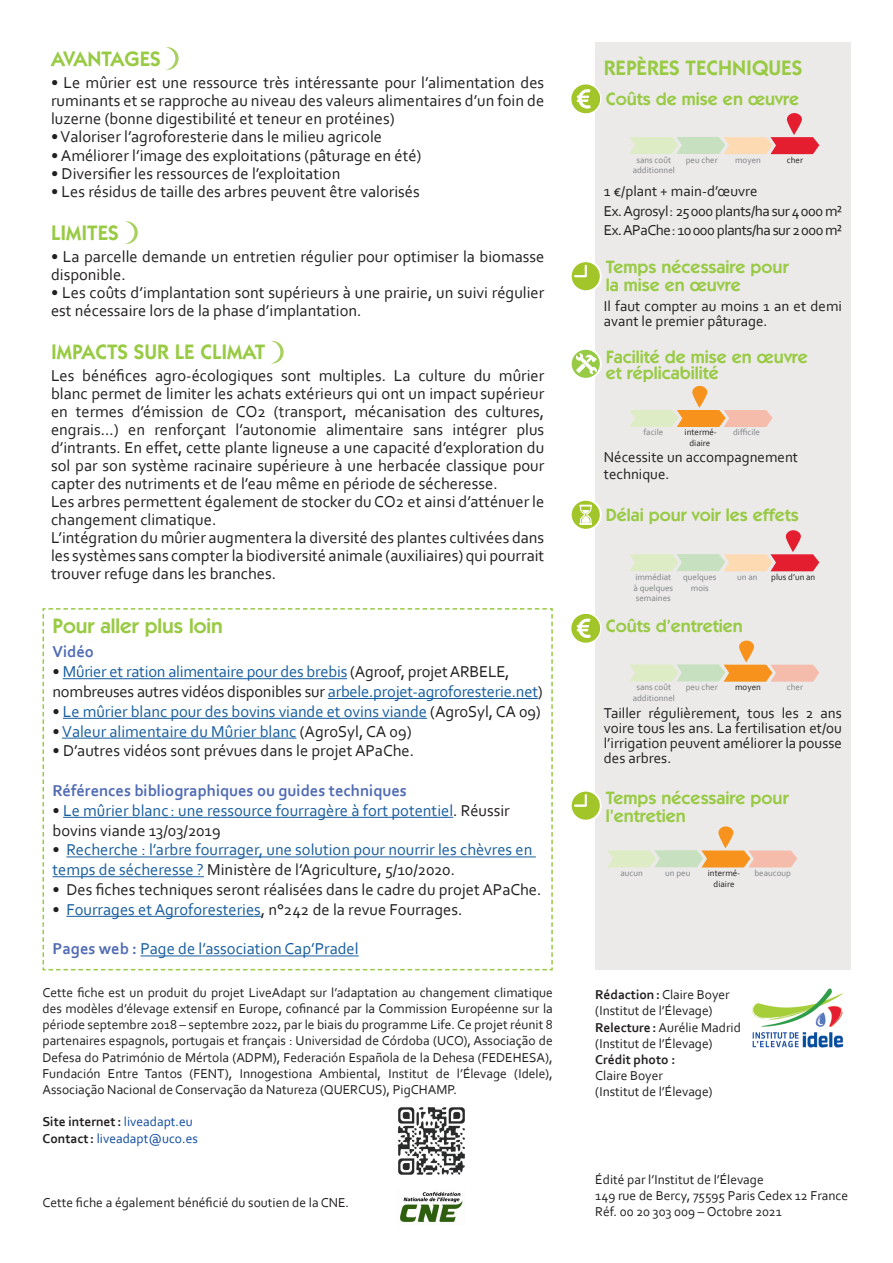
<style>
.page{position:relative;width:893px;height:1263px;background:#fff}
.page>*{position:absolute;margin:0;border:0;box-sizing:border-box;transform-origin:0 0}
.t1{font:600 21px "ITC Kabel Std";color:#98ca43}
.t2{font:600 18px/18px "ITC Kabel Std";color:#98ca43}
.t3{font:16.5px/18px "Corbel";color:#231f20;text-align:justify}
.t4{font:16.5px/19.8px "Corbel";color:#175d9e}
.t5{font:700 16.5px "Corbel";color:#516cb4}
.t6{font:15px/15px "Corbel";color:#231f20}
.t7{font:15px "Corbel";letter-spacing:-.025em;color:#231f20}
.t8{font:15px "Corbel";letter-spacing:-.03em;color:#231f20}
.t9{font:13.5px/16.2px "Corbel";color:#231f20;text-align:justify}
.t10{font:700 13.5px "Corbel";color:#231f20}
.t11{font:13.5px "Corbel";color:#0f4ca0}
.t12{font:9px/10.8px "Corbel";color:#808285}
.t13{font:9px/10.8px "Corbel";color:#231f20;text-align:center}
.s1{color:#231f20}
.s2{color:#175d9e}
.s3{font-weight:700;color:#516cb4}
.s4{font-weight:400;color:#0f4ca0}
.s5{font-weight:700;color:#231f20}
.s6{font-weight:700}
</style>
<div class="page">
<div style="left:595px;top:43px;width:255px;height:927px;background:#ebeae9"></div>
<img style="left:397px;top:1107px;width:68px;height:68px">
<svg style="left:571px;top:84px;width:30px;height:30px"></svg>
<svg style="left:571px;top:614px;width:30px;height:29px"></svg>
<svg style="left:571px;top:262px;width:31px;height:29px"></svg>
<svg style="left:571px;top:349px;width:31px;height:29px"></svg>
<svg style="left:571px;top:500px;width:31px;height:29px"></svg>
<svg style="left:629px;top:113px;width:190px;height:41px"></svg>
<svg style="left:630px;top:640px;width:189px;height:42px"></svg>
<svg style="left:629px;top:386px;width:144px;height:41px"></svg>
<svg style="left:629px;top:530px;width:190px;height:41px"></svg>
<img style="left:752px;top:988px;width:92px;height:60px">
<svg style="left:166px;top:47px;width:13px;height:23px"></svg>
<svg style="left:125px;top:221px;width:13px;height:23px"></svg>
<svg style="left:271px;top:341px;width:13px;height:22px"></svg>
<svg style="left:42px;top:608px;width:511px;height:363px"></svg>
<img style="left:400px;top:1192px;width:63px;height:30px">
<svg style="left:571px;top:791px;width:226px;height:76px"></svg>
<p class="t1" style="left:51px;top:47px;width:111px">AVANTAGES</p>
<p class="t3" style="left:51px;top:74px;width:495px">• Le mûrier est une ressource très intéressante pour l’alimentation des ruminants et se rapproche au niveau des valeurs alimentaires d’un foin de luzerne (bonne digestibilité et teneur en protéines)</p>
<p class="t3" style="left:51px;top:128px;width:333px">• Valoriser l’agroforesterie dans le milieu agricole</p>
<p class="t3" style="left:51px;top:146px;width:372px">• Améliorer l’image des exploitations (pâturage en été)</p>
<p class="t3" style="left:51px;top:164px;width:291px">• Diversifier les ressources de l’exploitation</p>
<p class="t3" style="left:51px;top:182px;width:370px">• Les résidus de taille des arbres peuvent être valorisés</p>
<p class="t1" style="left:51px;top:220px;width:69px">LIMITES</p>
<p class="t3" style="left:51px;top:247px;width:495px">• La parcelle demande un entretien régulier pour optimiser la biomasse disponible.</p>
<p class="t3" style="left:51px;top:283px;width:495px">• Les coûts d’implantation sont supérieurs à une prairie, un suivi régulier est nécessaire lors de la phase d’implantation.</p>
<p class="t1" style="left:51px;top:340px;width:216px">IMPACTS SUR LE CLIMAT</p>
<p class="t3" style="left:51px;top:367px;width:495px">Les bénéfices agro-écologiques sont multiples. La culture du mûrier blanc permet de limiter les achats extérieurs qui ont un impact supérieur en termes d’émission de CO2 (transport, mécanisation des cultures, engrais...) en renforçant l’autonomie alimentaire sans intégrer plus d’intrants. En effet, cette plante ligneuse a une capacité d’exploration du sol par son système racinaire supérieure à une herbacée classique pour capter des nutriments et de l’eau même en période de sécheresse.</p>
<p class="t3" style="left:51px;top:493px;width:495px">Les arbres permettent également de stocker du CO2 et ainsi d’atténuer le changement climatique.</p>
<p class="t3" style="left:51px;top:529px;width:495px">L’intégration du mûrier augmentera la diversité des plantes cultivées dans les systèmes sans compter la biodiversité animale (auxiliaires) qui pourrait trouver refuge dans les branches.</p>
<p class="t1" style="left:53px;top:614px;width:172px">Pour aller plus loin</p>
<p class="t5" style="left:53px;top:642px;width:43px">Vidéo</p>
<p class="t4" style="left:53px;top:661px;width:492px"><span class="s1">•</span> Mûrier et ration alimentaire pour des brebis <span class="s1">(Agroof, projet ARBELE, nombreuses autres vidéos disponibles sur</span> arbele.projet-agroforesterie.net<span class="s1">)</span></p>
<p class="t4" style="left:53px;top:701px;width:490px"><span class="s1">•</span> Le mûrier blanc pour des bovins viande et ovins viande <span class="s1">(AgroSyl, CA 09)</span></p>
<p class="t4" style="left:53px;top:721px;width:361px"><span class="s1">•</span> Valeur alimentaire du Mûrier blanc <span class="s1">(AgroSyl, CA 09)</span></p>
<p class="t3" style="left:53px;top:741px;width:363px">• D’autres vidéos sont prévues dans le projet APaChe.</p>
<p class="t5" style="left:53px;top:780px;width:356px">Références bibliographiques ou guides techniques</p>
<p class="t4" style="left:53px;top:800px;width:459px"><span class="s1">•</span> Le mûrier blanc : une ressource fourragère à fort potentiel<span class="s1">. Réussir bovins viande 13/03/2019</span></p>
<p class="t4" style="left:53px;top:840px;width:481px"><span class="s1">•</span> Recherche : l’arbre fourrager, une solution pour nourrir les chèvres en temps de sécheresse ? <span class="s1">Ministère de l’Agriculture, 5/10/2020.</span></p>
<p class="t3" style="left:53px;top:880px;width:490px">• Des fiches techniques seront réalisées dans le cadre du projet APaChe.</p>
<p class="t3" style="left:53px;top:900px;width:411px">• <span class="s2">Fourrages et Agroforesteries</span>, n°242 de la revue Fourrages.</p>
<p class="t4" style="left:53px;top:939px;width:308px"><span class="s3">Pages web :</span> Page de l’association Cap’Pradel</p>
<p class="t9" style="left:43px;top:984px;width:512px">Cette fiche est un produit du projet LiveAdapt sur l’adaptation au changement climatique des modèles d’élevage extensif en Europe, cofinancé par la Commission Européenne sur la période septembre 2018 – septembre 2022, par le biais du programme Life. Ce projet réunit 8 partenaires espagnols, portugais et français : Universidad de Córdoba (UCO), Associação de Defesa do Património de Mértola (ADPM), Federación Española de la Dehesa (FEDEHESA), Fundación Entre Tantos (FENT), Innogestiona Ambiental, Institut de l’Élevage (Idele), Associação Nacional de Conservação da Natureza (QUERCUS), PigCHAMP.</p>
<p class="t10" style="left:43px;top:1113px;width:152px">Site internet: <span class="s4">liveadapt.eu</span></p>
<p class="t11" style="left:43px;top:1130px;width:157px"><span class="s5">Contact:</span> liveadapt@uco.es</p>
<p class="t9" style="left:43px;top:1194px;width:308px">Cette fiche a également bénéficié du soutien de la CNE.</p>
<p class="t1" style="left:604px;top:55px;width:200px">REPÈRES TECHNIQUES</p>
<p class="t2" style="left:606px;top:90px;width:195px">Coûts de mise en œuvre</p>
<p class="t12" style="left:636px;top:154px;width:36px">sans coût</p>
<p class="t12" style="left:633px;top:165px;width:44px">additionnel</p>
<p class="t12" style="left:686px;top:154px;width:33px">peu cher</p>
<p class="t12" style="left:735px;top:154px;width:27px">moyen</p>
<p class="t13" style="left:787px;top:154px;width:18px">cher</p>
<p class="t6" style="left:604px;top:183px;width:155px">1 €/plant + main-d’œuvre</p>
<p class="t7" style="left:604px;top:201px;width:240px">Ex. Agrosyl: 25000 plants/ha sur 4000 m²</p>
<p class="t8" style="left:604px;top:220px;width:240px">Ex. APaChe: 10000 plants/ha sur 2000 m²</p>
<p class="t2" style="left:606px;top:258px;width:184px">Temps nécessaire pour la mise en œuvre</p>
<p class="t6" style="left:604px;top:298px;width:240px">Il faut compter au moins 1 an et demi avant le premier pâturage.</p>
<p class="t2" style="left:606px;top:348px;width:204px;line-height:16.5px">Facilité de mise en œuvre et réplicabilité</p>
<p class="t12" style="left:643px;top:427px;width:21px">facile</p>
<p class="t13" style="left:685px;top:427px;width:34px">intermé&shy;diaire</p>
<p class="t12" style="left:733px;top:427px;width:28px">difficile</p>
<p class="t6" style="left:604px;top:448px;width:196px;line-height:16.5px">Nécessite un accompagnement technique.</p>
<p class="t2" style="left:606px;top:505px;width:194px">Délai pour voir les effets</p>
<p class="t12" style="left:633px;top:571px;width:41px">immédiat à quelques semaines</p>
<p class="t12" style="left:683px;top:571px;width:35px;text-align:center">quelques mois</p>
<p class="t12" style="left:737px;top:571px;width:22px">un an</p>
<p class="t13" style="left:771px;top:571px;width:46px">plus d’un an</p>
<p class="t2" style="left:606px;top:617px;width:139px">Coûts d’entretien</p>
<p class="t12" style="left:636px;top:681px;width:36px">sans coût</p>
<p class="t12" style="left:633px;top:692px;width:44px">additionnel</p>
<p class="t12" style="left:686px;top:681px;width:33px">peu cher</p>
<p class="t13" style="left:735px;top:681px;width:27px">moyen</p>
<p class="t12" style="left:787px;top:681px;width:18px">cher</p>
<p class="t6" style="left:604px;top:705px;width:240px;text-align:justify">Tailler régulièrement, tous les 2 ans voire tous les ans. La fertilisation et/ou l’irrigation peuvent améliorer la pousse des arbres.</p>
<p class="t2" style="left:606px;top:789px;width:184px">Temps nécessaire pour l’entretien</p>
<p class="t12" style="left:620px;top:867px;width:24px">aucun</p>
<p class="t12" style="left:665px;top:867px;width:27px">un peu</p>
<p class="t13" style="left:708px;top:867px;width:34px">intermé&shy;diaire</p>
<p class="t12" style="left:754px;top:867px;width:38px">beaucoup</p>
<p class="t9" style="left:595px;top:986px;width:136px"><span class="s6">Rédaction:</span> Claire Boyer</p>
<p class="t9" style="left:595px;top:1002px;width:119px">(Institut de l’Élevage)</p>
<p class="t9" style="left:595px;top:1018px;width:147px"><span class="s6">Relecture:</span> Aurélie Madrid</p>
<p class="t9" style="left:595px;top:1035px;width:119px">(Institut de l’Élevage)</p>
<p class="t10" style="left:595px;top:1051px;width:82px">Crédit photo :</p>
<p class="t9" style="left:595px;top:1067px;width:69px">Claire Boyer</p>
<p class="t9" style="left:595px;top:1083px;width:119px">(Institut de l’Élevage)</p>
<p class="t9" style="left:595px;top:1171px;width:170px">Édité par l’Institut de l’Élevage</p>
<p class="t9" style="left:595px;top:1187px;width:254px">149 rue de Bercy, 75595 Paris Cedex 12 France<br>Réf. 00 20 303 009 – Octobre 2021</p>
</div>
